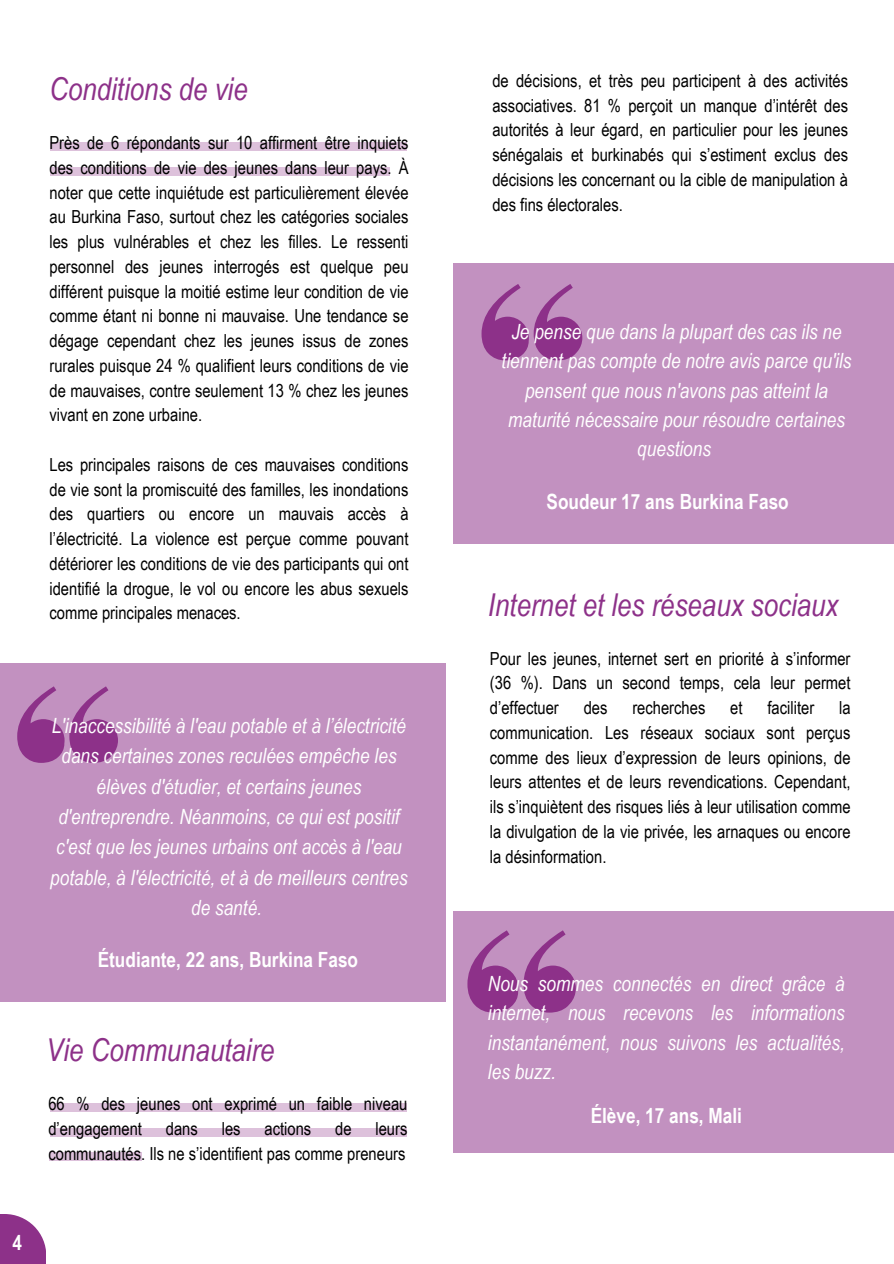
<style>
.page{position:relative;width:894px;height:1264px;background:#fff}
.page>*{position:absolute;margin:0;border:0;box-sizing:border-box;transform-origin:0 0}
.t1{font:italic 31.5px "Arial Narrow";color:#8d3189}
.t2{font:italic 21px/29.2px "Arial Narrow";color:#fff;text-align:center}
.t3{font:700 21px "Arial Narrow";color:#fff}
.t4{font:18px/24.8px "Arial Narrow";color:#000;text-align:justify}
</style>
<div class="page">
<div style="left:0;top:663px;width:446px;height:338px;background:#c291c0"></div>
<svg style="left:17px;top:686px;width:101px;height:77px"></svg>
<div style="left:453px;top:263px;width:440px;height:280px;background:#c291c0"></div>
<svg style="left:481px;top:284px;width:101px;height:76px"></svg>
<div style="left:453px;top:910px;width:440px;height:242px;background:#c291c0"></div>
<svg style="left:467px;top:930px;width:108px;height:82px"></svg>
<svg style="left:0;top:1214px;width:46px;height:49px;background:#9f529b"></svg>
<div style="left:50px;top:142px;width:356px;height:9px;background:#ddc1db"></div>
<div style="left:50px;top:167px;width:340px;height:9px;background:#ddc1db"></div>
<div style="left:50px;top:1102px;width:356px;height:9px;background:#ddc1db"></div>
<div style="left:50px;top:1128px;width:356px;height:8px;background:#ddc1db"></div>
<div style="left:49px;top:1152px;width:92px;height:8px;background:#ddc1db"></div>
<h1 class="t1" style="left:49px;top:71px;width:200px">Conditions de vie</h1>
<h1 class="t4" style="left:49px;top:130px;width:360px">Près de 6 répondants sur 10 affirment être inquiets des conditions de vie des jeunes dans leur pays. À noter que cette inquiétude est particulièrement élevée au Burkina Faso, surtout chez les catégories sociales les plus vulnérables et chez les filles. Le ressenti personnel des jeunes interrogés est quelque peu différent puisque la moitié estime leur condition de vie comme étant ni bonne ni mauvaise. Une tendance se dégage cependant chez les jeunes issus de zones rurales puisque 24 % qualifient leurs conditions de vie de mauvaises, contre seulement 13 % chez les jeunes vivant en zone urbaine.</h1>
<p class="t4" style="left:49px;top:452px;width:360px">Les principales raisons de ces mauvaises conditions de vie sont la promiscuité des familles, les inondations des quartiers ou encore un mauvais accès à l’électricité. La violence est perçue comme pouvant détériorer les conditions de vie des participants qui ont identifié la drogue, le vol ou encore les abus sexuels comme principales menaces.</p>
<p class="t2" style="left:50px;top:710px;width:359px;line-height:30.3px">L'inaccessibilité à l'eau potable et à l’électricité dans certaines zones reculées empêche les élèves d'étudier, et certains jeunes d'entreprendre. Néanmoins, ce qui est positif c'est que les jeunes urbains ont accès à l'eau potable, à l'électricité, et à de meilleurs centres de santé.</p>
<p class="t3" style="left:98px;top:947px;width:262px">Étudiante, 22 ans, Burkina Faso</p>
<p class="t1" style="left:46px;top:1031px;width:230px">Vie Communautaire</p>
<p class="t4" style="left:48px;top:1091px;width:360px">66 % des jeunes ont exprimé un faible niveau d’engagement</p>
<p class="t4" style="left:48px;top:1116px;width:360px;text-align:right">leurs<br>communautés. Ils ne s’identifient pas comme preneurs</p>
<p class="t4" style="left:166px;top:1116px;width:34px">dans</p>
<p class="t4" style="left:222px;top:1116px;width:20px">les</p>
<p class="t4" style="left:264px;top:1116px;width:48px">actions</p>
<p class="t4" style="left:335px;top:1116px;width:18px">de</p>
<h2 class="t3" style="left:12px;top:1230px;width:11px">4</h2>
<p class="t4" style="left:492px;top:68px;width:357px">de décisions, et très peu participent à des activités associatives. 81 % perçoit un manque d’intérêt des autorités à leur égard, en particulier pour les jeunes sénégalais et burkinabés qui s’estiment exclus des décisions les concernant ou la cible de manipulation à des fins électorales.</p>
<h3 class="t2" style="left:501px;top:317px;width:351px">Je pense que dans la plupart des cas ils ne tiennent pas compte de notre avis parce qu'ils pensent que nous n'avons pas atteint la maturité nécessaire pour résoudre certaines questions</h3>
<h2 class="t3" style="left:546px;top:489px;width:243px">Soudeur 17 ans Burkina Faso</h2>
<h1 class="t1" style="left:488px;top:586px;width:352px">Internet et les réseaux sociaux</h1>
<p class="t4" style="left:489px;top:645px;width:362px">Pour les jeunes, internet sert en priorité à s’informer (36 %). Dans un second temps, cela leur permet d’effectuer</p>
<p class="t4" style="left:583px;top:695px;width:25px">des</p>
<p class="t4" style="left:632px;top:695px;width:74px">recherches</p>
<p class="t4" style="left:730px;top:695px;width:14px">et</p>
<p class="t4" style="left:767px;top:695px;width:48px">faciliter</p>
<p class="t4" style="left:489px;top:695px;width:362px;text-indent:349px">la communication. Les réseaux sociaux sont perçus comme des lieux d’expression de leurs opinions, de leurs attentes et de leurs revendications. Cependant, ils s’inquiètent des risques liés à leur utilisation comme la divulgation de la vie privée, les arnaques ou encore la désinformation.</p>
<p class="t2" style="left:488px;top:968px;width:358px;text-align:justify">Nous sommes connectés en direct grâce à internet, nous recevons les informations instantanément, nous suivons les actualités, les buzz.</p>
<h3 class="t3" style="left:590px;top:1103px;width:153px">Élève, 17 ans, Mali</h3>
</div>
